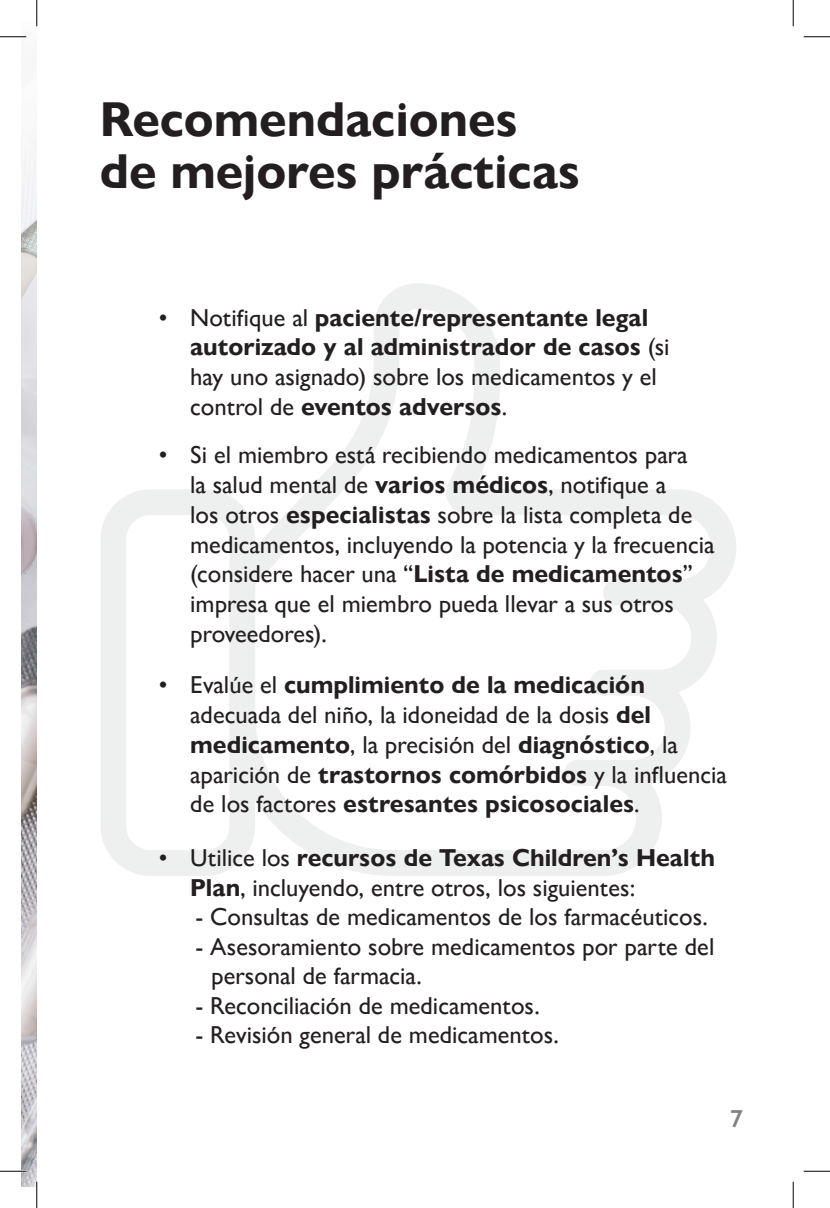
<style>
.page{position:relative;width:830px;height:1208px;background:#fff}
.page>*{position:absolute;margin:0;border:0;box-sizing:border-box;transform-origin:0 0}
.t1{font:700 49px/52.5px "Gill Sans Nova";color:#231f20}
.t2{font:500 24.5px/29.8px "Gill Sans Nova";color:#231f20}
.t3{font:700 24.5px/29.8px "Gill Sans Nova";color:#231f20}
.t4{font:600 24.5px "Gill Sans Nova";color:#808285}
.s1{font-weight:500}
.s2{font-weight:700}
</style>
<div class="page">
<img style="left:21px;top:26px;width:16px;height:1160px">
<div style="left:100px;top:489px;width:155px;height:387px;border:26px solid #939598;border-radius:37px"></div>
<svg style="left:206px;top:283px;width:530px;height:593px"></svg>
<svg style="left:551px;top:566px;width:178px;height:232px"></svg>
<hr style="left:0;top:36px;width:26px;height:2px;background:#fff">
<hr style="left:0;top:1170px;width:26px;height:2px;background:#fff">
<svg style="left:0;top:36px;width:26px;height:1px"></svg>
<svg style="left:803px;top:36px;width:27px;height:1px"></svg>
<svg style="left:0;top:1170px;width:26px;height:1px"></svg>
<svg style="left:803px;top:1170px;width:27px;height:1px"></svg>
<svg style="left:36px;top:0;width:1px;height:26px"></svg>
<svg style="left:36px;top:1181px;width:1px;height:27px"></svg>
<svg style="left:792px;top:0;width:1px;height:26px"></svg>
<svg style="left:792px;top:1181px;width:1px;height:27px"></svg>
<h1 class="t1" style="left:100px;top:92px;width:482px">Recomendaciones de mejores prácticas</h1>
<p class="t3" style="left:190px;top:302px;width:480px;text-indent:-32px"><span class="s1">• Notifique al</span> paciente/representante legal autorizado y al administrador de casos <span class="s1">(si hay uno asignado) sobre los medicamentos y el control de</span> eventos adversos<span class="s1">.</span></p>
<p class="t2" style="left:190px;top:440px;width:525px;text-indent:-32px">• Si el miembro está recibiendo medicamentos para<br>la salud mental de <span class="s2">varios médicos</span>, notifique a<br>los otros <span class="s2">especialistas</span> sobre la lista completa de medicamentos, incluyendo la potencia y la frecuencia (considere hacer una “<span class="s2">Lista de medicamentos</span>” impresa que el miembro pueda llevar a sus otros proveedores).</p>
<p class="t2" style="left:190px;top:670px;width:538px;text-indent:-32px">• Evalúe el <span class="s2">cumplimiento de la medicación </span>adecuada del niño, la idoneidad de la dosis <span class="s2">del medicamento</span>, la precisión del <span class="s2">diagnóstico</span>, la aparición de <span class="s2">trastornos comórbidos</span> y la influencia de los factores <span class="s2">estresantes psicosociales</span>.</p>
<p class="t2" style="left:190px;top:842px;width:526px;text-indent:-32px">• Utilice los <span class="s2">recursos de Texas Children’s Health<br>Plan</span>, incluyendo, entre otros, los siguientes:</p>
<p class="t2" style="left:195px;top:902px;width:514px">- Consultas de medicamentos de los farmacéuticos.</p>
<p class="t2" style="left:211px;top:931px;width:504px;text-indent:-16px">- Asesoramiento sobre medicamentos por parte del personal de farmacia.</p>
<p class="t2" style="left:195px;top:990px;width:345px">- Reconciliación de medicamentos.</p>
<p class="t2" style="left:195px;top:1019px;width:365px">- Revisión general de medicamentos.</p>
<p class="t4" style="left:730px;top:1103px;width:14px">7</p>
</div>
